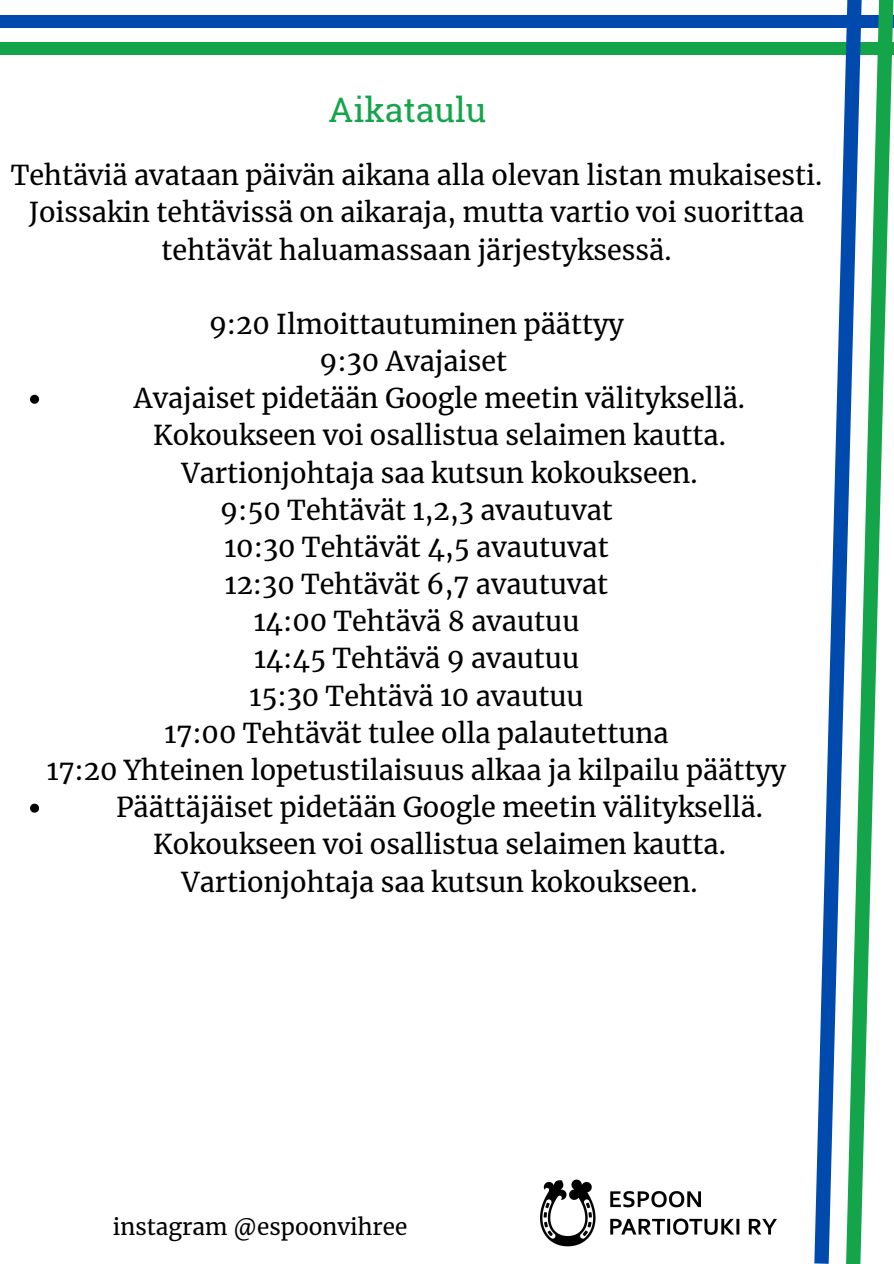
<style>
.page{position:relative;width:894px;height:1264px;background:#fff}
.page>*{position:absolute;margin:0;border:0;box-sizing:border-box;transform-origin:0 0}
.t1{font:33.75px "Roboto Slab";color:#14a54b}
.t2{font:27px/37.2px "Merriweather";color:#000;text-align:center}
.t3{font:22.5px "Merriweather";color:#000}
</style>
<div class="page">
<div style="left:0;top:43px;width:893px;height:12px;background:#14a54b"></div>
<div style="left:0;top:15px;width:893px;height:13px;background:#004aad"></div>
<svg style="left:814px;top:42px;width:31px;height:1221px"></svg>
<svg style="left:845px;top:0;width:48px;height:1263px"></svg>
<img style="left:540px;top:1179px;width:237px;height:68px">
<svg style="left:30px;top:395px;width:9px;height:9px"></svg>
<svg style="left:30px;top:803px;width:9px;height:9px"></svg>
<p class="t1" style="left:328px;top:87px;width:159px">Aikataulu</p>
<p class="t2" style="left:11px;top:157px;width:812px">Tehtäviä avataan päivän aikana alla olevan listan mukaisesti.<br>Joissakin tehtävissä on aikaraja, mutta vartio voi suorittaa tehtävät haluamassaan järjestyksessä.</p>
<p class="t2" style="left:209px;top:306px;width:416px">9:20 Ilmoittautuminen päättyy</p>
<p class="t2" style="left:319px;top:343px;width:189px">9:30 Avajaiset</p>
<p class="t2" style="left:134px;top:380px;width:612px">Avajaiset pidetään Google meetin välityksellä.<br>Kokoukseen voi osallistua selaimen kautta.<br>Vartionjohtaja saa kutsun kokoukseen.</p>
<p class="t2" style="left:220px;top:491px;width:394px">9:50 Tehtävät 1,2,3 avautuvat</p>
<p class="t2" style="left:224px;top:528px;width:385px">10:30 Tehtävät 4,5 avautuvat</p>
<p class="t2" style="left:225px;top:566px;width:385px">12:30 Tehtävät 6,7 avautuvat</p>
<p class="t2" style="left:254px;top:603px;width:327px">14:00 Tehtävä 8 avautuu</p>
<p class="t2" style="left:254px;top:640px;width:326px">14:45 Tehtävä 9 avautuu</p>
<p class="t2" style="left:249px;top:677px;width:335px">15:30 Tehtävä 10 avautuu</p>
<p class="t2" style="left:164px;top:714px;width:505px">17:00 Tehtävät tulee olla palautettuna</p>
<p class="t2" style="left:47px;top:751px;width:740px">17:20 Yhteinen lopetustilaisuus alkaa ja kilpailu päättyy</p>
<p class="t2" style="left:116px;top:789px;width:648px">Päättäjäiset pidetään Google meetin välityksellä.<br>Kokoukseen voi osallistua selaimen kautta.<br>Vartionjohtaja saa kutsun kokoukseen.</p>
<p class="t3" style="left:113px;top:1212px;width:296px">instagram @espoonvihree</p>
</div>
